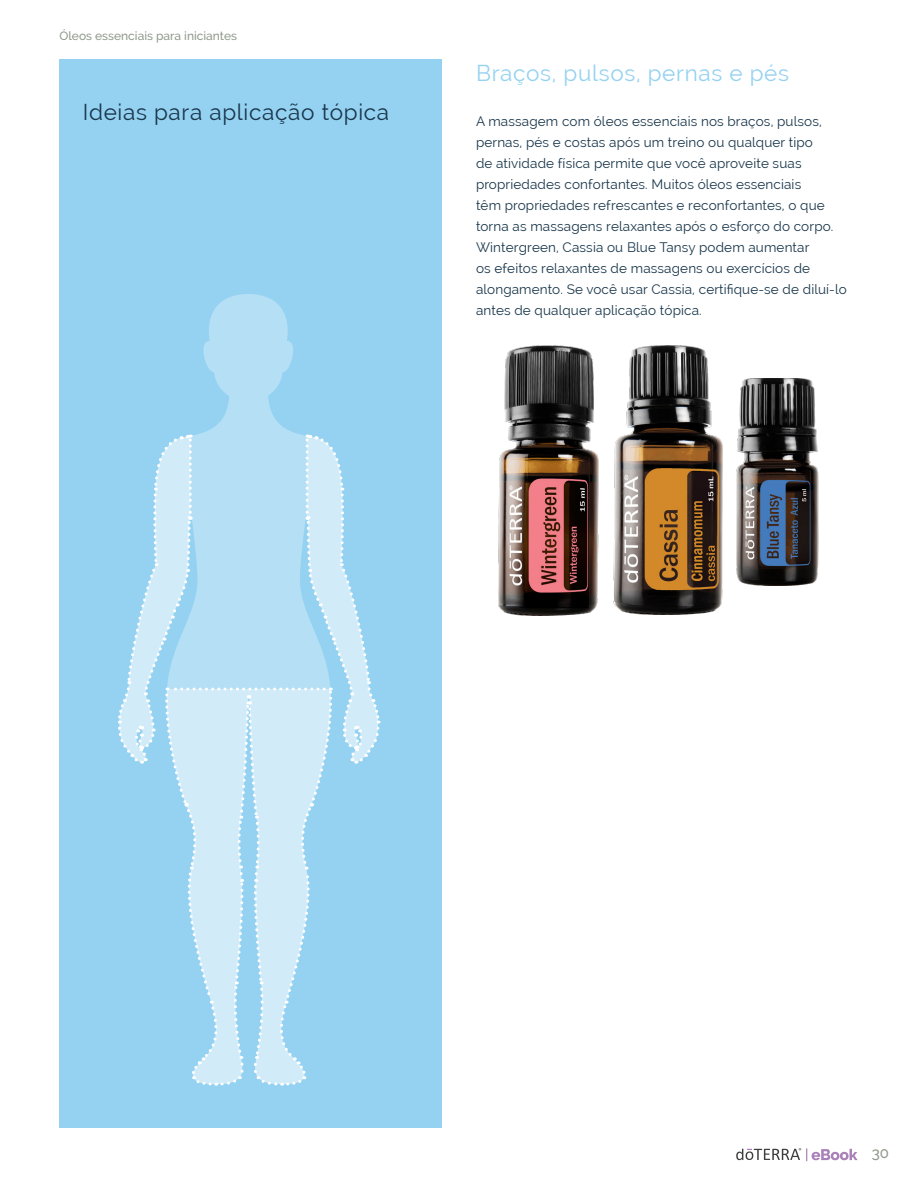
<style>
.page{position:relative;width:918px;height:1188px;background:#fff}
.page>*{position:absolute;margin:0;border:0;box-sizing:border-box;transform-origin:0 0}
.Intro_Paragraph{font:22.5px "Raleway";letter-spacing:.03em;color:#1a374b}
.Intro_Paragraph-2{font:22.5px "Raleway";letter-spacing:.03em;color:#95d2f2}
.t1{font:500 15px "Raleway";color:#909a8c}
.Body_Copy{font:13.5px/21px "Raleway";letter-spacing:.01em;color:#1a374b}
.t2{font:500 12px "Raleway";color:#909a8c}
</style>
<div class="page">
<svg style="left:736px;top:1148px;width:122px;height:13px"></svg>
<div style="left:60px;top:60px;width:382px;height:1068px;background:#95d2f2"></div>
<svg style="left:203px;top:294px;width:91px;height:139px;fill:#b4dff5"></svg>
<img style="left:613px;top:346px;width:109px;height:269px">
<svg style="left:118px;top:433px;width:263px;height:653px"></svg>
<img style="left:737px;top:379px;width:82px;height:206px">
<img style="left:498px;top:346px;width:101px;height:269px">
<p class="t2" style="left:60px;top:28px;width:179px">Óleos essenciais para iniciantes</p>
<p class="Intro_Paragraph" style="left:83px;top:99px;width:308px">Ideias para aplicação tópica</p>
<p class="Intro_Paragraph-2" style="left:476px;top:60px;width:315px">Braços, pulsos, pernas e pés</p>
<p class="Body_Copy" style="left:476px;top:110px;width:372px">A massagem com óleos essenciais nos braços, pulsos, pernas, pés e costas após um treino ou qualquer tipo<br>de atividade física permite que você aproveite suas propriedades confortantes. Muitos óleos essenciais<br>têm propriedades refrescantes e reconfortantes, o que torna as massagens relaxantes após o esforço do corpo.<br>Wintergreen, Cassia ou Blue Tansy podem aumentar<br>os efeitos relaxantes de massagens ou exercícios de alongamento. Se você usar Cassia, certifique-se de diluí-lo antes de qualquer aplicação tópica.</p>
<p class="t1" style="left:872px;top:1144px;width:19px">30</p>
</div>
